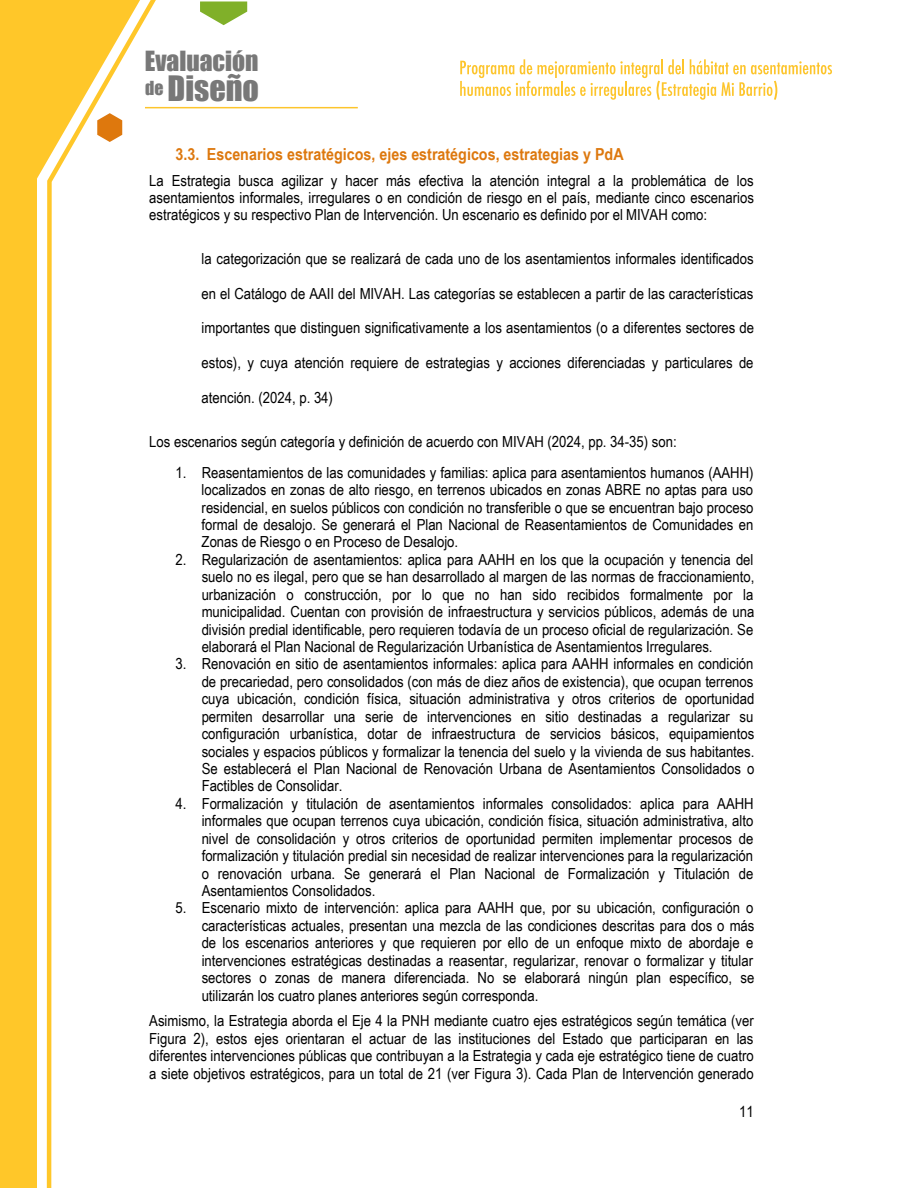
<style>
.page{position:relative;width:918px;height:1188px;background:#fff}
.page>*{position:absolute;margin:0;border:0;box-sizing:border-box;transform-origin:0 0}
.t1{font:32.25px "Impact";color:#787878}
.t2{font:25.5px "Impact";color:#787878}
.t3{font:700 16.65px "Arial Narrow";color:#dd780e;scale:1.05 1}
.t4{font:15.3px/17.4px "Arial Narrow";color:#000;text-align:justify;scale:1.05 1}
</style>
<div class="page">
<div style="left:0;top:179px;width:37px;height:1009px;background:#ffc729"></div>
<svg style="left:47px;top:0;width:109px;height:1188px"></svg>
<svg style="left:0;top:0;width:140px;height:179px"></svg>
<svg style="left:200px;top:1px;width:47px;height:24px"></svg>
<hr style="left:145px;top:107px;width:213px;height:1px;background:#fdc52c">
<svg style="left:460px;top:59px;width:372px;height:41px"></svg>
<h2 class="t2" style="left:145px;top:41px;width:115px">Evaluación</h2>
<h1 class="t1" style="left:145px;top:63px;width:115px"><sup>de</sup> Diseño</h1>
<p class="t3" style="left:175px;top:141px;width:428px">3.3. Escenarios estratégicos, ejes estratégicos, estrategias y PdA</p>
<p class="t4" style="left:149px;top:171px;width:577px">La Estrategia busca agilizar y hacer más efectiva la atención integral a la problemática de los asentamientos informales, irregulares o en condición de riesgo en el país, mediante cinco escenarios estratégicos y su respectivo Plan de Intervención. Un escenario es definido por el MIVAH como:</p>
<p class="t4" style="left:202px;top:249px;width:527px">la categorización que se realizará de cada uno de los asentamientos informales identificados</p>
<p class="t4" style="left:202px;top:284px;width:527px">en el Catálogo de AAII del MIVAH. Las categorías se establecen a partir de las características</p>
<p class="t4" style="left:202px;top:319px;width:528px">importantes que distinguen significativamente a los asentamientos (o a diferentes sectores de</p>
<p class="t4" style="left:202px;top:354px;width:527px">estos), y cuya atención requiere de estrategias y acciones diferenciadas y particulares de</p>
<p class="t4" style="left:202px;top:389px;width:127px">atención. (2024, p. 34)</p>
<p class="t4" style="left:149px;top:432px;width:504px">Los escenarios según categoría y definición de acuerdo con MIVAH (2024, pp. 34-35) son:</p>
<p class="t4" style="left:202px;top:463px;width:527px;text-indent:-26px">1. Reasentamientos de las comunidades y familias: aplica para asentamientos humanos (AAHH) localizados en zonas de alto riesgo, en terrenos ubicados en zonas ABRE no aptas para uso residencial, en suelos públicos con condición no transferible o que se encuentran bajo proceso formal de desalojo. Se generará el Plan Nacional de Reasentamientos de Comunidades en Zonas de Riesgo o en Proceso de Desalojo.</p>
<p class="t4" style="left:202px;top:550px;width:528px;text-indent:-26px">2. Regularización de asentamientos: aplica para AAHH en los que la ocupación y tenencia del suelo no es ilegal, pero que se han desarrollado al margen de las normas de fraccionamiento, urbanización o construcción, por lo que no han sido recibidos formalmente por la municipalidad. Cuentan con provisión de infraestructura y servicios públicos, además de una división predial identificable, pero requieren todavía de un proceso oficial de regularización. Se elaborará el Plan Nacional de Regularización Urbanística de Asentamientos Irregulares.</p>
<p class="t4" style="left:202px;top:655px;width:528px;text-indent:-26px">3. Renovación en sitio de asentamientos informales: aplica para AAHH informales en condición de precariedad, pero consolidados (con más de diez años de existencia), que ocupan terrenos cuya ubicación, condición física, situación administrativa y otros criterios de oportunidad permiten desarrollar una serie de intervenciones en sitio destinadas a regularizar su configuración urbanística, dotar de infraestructura de servicios básicos, equipamientos sociales y espacios públicos y formalizar la tenencia del suelo y la vivienda de sus habitantes.<br>Se establecerá el Plan Nacional de Renovación Urbana de Asentamientos Consolidados o Factibles de Consolidar.</p>
<p class="t4" style="left:202px;top:794px;width:527px;text-indent:-26px">4. Formalización y titulación de asentamientos informales consolidados: aplica para AAHH informales que ocupan terrenos cuya ubicación, condición física, situación administrativa, alto nivel de consolidación y otros criterios de oportunidad permiten implementar procesos de formalización y titulación predial sin necesidad de realizar intervenciones para la regularización o renovación urbana. Se generará el Plan Nacional de Formalización y Titulación de Asentamientos Consolidados.</p>
<p class="t4" style="left:202px;top:899px;width:528px;text-indent:-26px">5. Escenario mixto de intervención: aplica para AAHH que, por su ubicación, configuración o características actuales, presentan una mezcla de las condiciones descritas para dos o más de los escenarios anteriores y que requieren por ello de un enfoque mixto de abordaje e intervenciones estratégicas destinadas a reasentar, regularizar, renovar o formalizar y titular sectores o zonas de manera diferenciada. No se elaborará ningún plan específico, se utilizarán los cuatro planes anteriores según corresponda.</p>
<p class="t4" style="left:149px;top:1012px;width:577px">Asimismo, la Estrategia aborda el Eje 4 la PNH mediante cuatro ejes estratégicos según temática (ver Figura 2), estos ejes orientaran el actuar de las instituciones del Estado que participaran en las diferentes intervenciones públicas que contribuyan a la Estrategia y cada eje estratégico tiene de cuatro a siete objetivos estratégicos, para un total de 21 (ver Figura 3). Cada Plan de Intervención generado</p>
<p class="t4" style="left:739px;top:1103px;width:15px">11</p>
</div>
